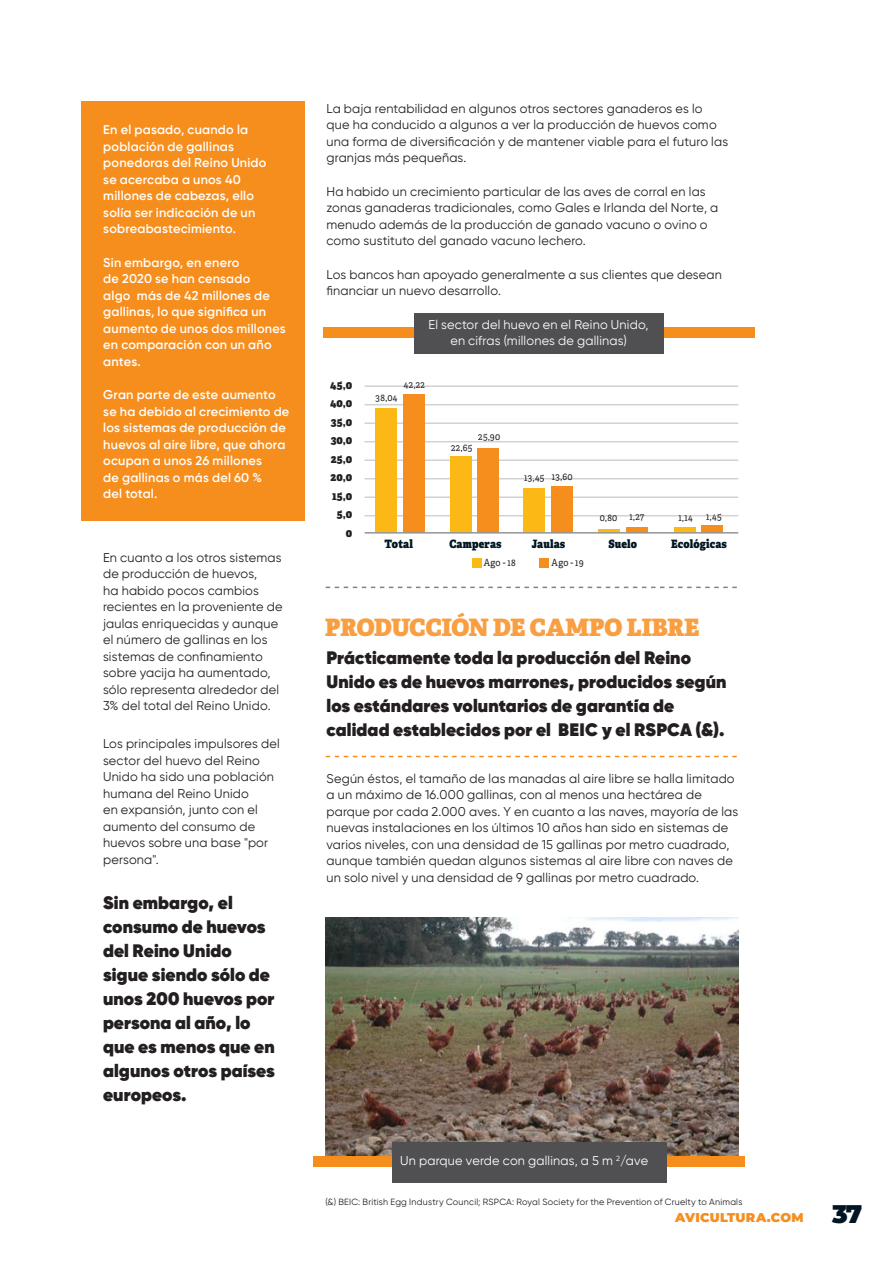
<style>
.page{position:relative;width:893px;height:1263px;background:#fff}
.page>*{position:absolute;margin:0;border:0;box-sizing:border-box;transform-origin:0 0}
.t1{font:800 24px "Adelle";letter-spacing:-.01em;color:#f99f42}
.t2{font:800 18px/24px "Gilroy";letter-spacing:.005em;color:#231f20}
.t3{font:12.75px/16.5px "Gilroy";letter-spacing:.015em;color:#231f20}
.t4{font:600 12.75px/16.5px "Gilroy";letter-spacing:.015em;color:#fff}
.t5{font:12.75px/16.5px "Gilroy";letter-spacing:.015em;color:#fff;text-align:center}
.t6{font:900 12.75px "Montserrat";letter-spacing:.02em;color:#f68e1e}
.t7{font:800 11.55px "Adelle";letter-spacing:.01em;color:#011622;scale:.91 1}
.t8{font:800 11.55px/18.5px "Adelle";letter-spacing:.015em;color:#231f20;text-align:right;scale:.91 1}
.t9{font:9.9px "Adelle";letter-spacing:.035em;color:#231f20;scale:.91 1}
.t10{font:9px "Gilroy";letter-spacing:.025em;color:#231f20}
.s1{font-size:25.5px;color:#011622}
</style>
<div class="page">
<div style="left:81px;top:101px;width:224px;height:419px;background:#f68e1e"></div>
<svg style="left:326px;top:756px;width:411px;height:1px"></svg>
<svg style="left:326px;top:587px;width:411px;height:1px"></svg>
<img style="left:326px;top:917px;width:412px;height:239px">
<div style="left:314px;top:1156px;width:431px;height:10px;background:#f68e1e"></div>
<div style="left:323px;top:327px;width:432px;height:11px;background:#f68e1e"></div>
<div style="left:392px;top:1142px;width:274px;height:41px;background:#505052"></div>
<div style="left:414px;top:314px;width:249px;height:40px;background:#505052"></div>
<hr style="left:365px;top:515px;width:373px;height:1px;background:#d1d2d4">
<hr style="left:365px;top:478px;width:373px;height:1px;background:#d1d2d4">
<hr style="left:365px;top:441px;width:373px;height:1px;background:#d1d2d4">
<hr style="left:365px;top:404px;width:373px;height:1px;background:#d1d2d4">
<hr style="left:365px;top:496px;width:373px;height:2px;background:#d1d2d4">
<hr style="left:365px;top:459px;width:373px;height:2px;background:#d1d2d4">
<hr style="left:365px;top:422px;width:373px;height:2px;background:#d1d2d4">
<hr style="left:365px;top:385px;width:373px;height:2px;background:#d1d2d4">
<div style="left:375px;top:409px;width:22px;height:124px;background:#fcb814"></div>
<div style="left:450px;top:457px;width:22px;height:76px;background:#fcb814"></div>
<div style="left:523px;top:488px;width:22px;height:45px;background:#fcb814"></div>
<hr style="left:598px;top:529px;width:22px;height:4px;background:#fcb814">
<div style="left:674px;top:527px;width:21px;height:6px;background:#fcb814"></div>
<div style="left:403px;top:395px;width:21px;height:138px;background:#f68e1e"></div>
<div style="left:478px;top:448px;width:21px;height:85px;background:#f68e1e"></div>
<div style="left:551px;top:486px;width:22px;height:47px;background:#f68e1e"></div>
<div style="left:626px;top:527px;width:21px;height:6px;background:#f68e1e"></div>
<div style="left:701px;top:526px;width:22px;height:7px;background:#f68e1e"></div>
<hr style="left:365px;top:532px;width:373px;height:2px;background:#939598">
<div style="left:472px;top:558px;width:9px;height:9px;background:#fcb814"></div>
<div style="left:540px;top:558px;width:9px;height:9px;background:#f68e1e"></div>
<p class="t4" style="left:103px;top:121px;width:165px">En el pasado, cuando la población de gallinas ponedoras del Reino Unido se acercaba a unos 40 millones de cabezas, ello solía ser indicación de un sobreabastecimiento.</p>
<p class="t4" style="left:103px;top:254px;width:184px">Sin embargo, en enero<br>de 2020 se han censado<br>algo más de 42 millones de gallinas, lo que significa un aumento de unos dos millones en comparación con un año antes.</p>
<p class="t4" style="left:103px;top:386px;width:188px">Gran parte de este aumento se ha debido al crecimiento de los sistemas de producción de huevos al aire libre, que ahora ocupan a unos 26 millones<br>de gallinas o más del 60 %<br>del total.</p>
<p class="t3" style="left:103px;top:549px;width:181px">En cuanto a los otros sistemas de producción de huevos,<br>ha habido pocos cambios recientes en la proveniente de jaulas enriquecidas y aunque el número de gallinas en los sistemas de confinamiento sobre yacija ha aumentado, sólo representa alrededor del<br>3% del total del Reino Unido.</p>
<p class="t3" style="left:103px;top:735px;width:178px">Los principales impulsores del sector del huevo del Reino<br>Unido ha sido una población humana del Reino Unido<br>en expansión, junto con el aumento del consumo de huevos sobre una base "por persona".</p>
<h2 class="t2" style="left:103px;top:890px;width:173px">Sin embargo, el consumo de huevos del Reino Unido sigue siendo sólo de unos 200 huevos por persona al año, lo que es menos que en algunos otros países europeos.</h2>
<p class="t3" style="left:326px;top:100px;width:403px">La baja rentabilidad en algunos otros sectores ganaderos es lo que ha conducido a algunos a ver la producción de huevos como una forma de diversificación y de mantener viable para el futuro las granjas más pequeñas.</p>
<p class="t3" style="left:326px;top:183px;width:393px">Ha habido un crecimiento particular de las aves de corral en las zonas ganaderas tradicionales, como Gales e Irlanda del Norte, a menudo además de la producción de ganado vacuno o ovino o como sustituto del ganado vacuno lechero.</p>
<p class="t3" style="left:326px;top:266px;width:397px">Los bancos han apoyado generalmente a sus clientes que desean financiar un nuevo desarrollo.</p>
<p class="t8" style="left:330px;top:375px;width:26px">45,0<br>40,0<br>35,0<br>30,0<br>25,0<br>20,0<br>15,0<br>5,0<br>0</p>
<p class="t5" style="left:428px;top:316px;width:222px">El sector del huevo en el Reino Unido, en cifras (millones de gallinas)</p>
<p class="t9" style="left:404px;top:378px;width:25px">42,22</p>
<p class="t9" style="left:376px;top:392px;width:25px">38,04</p>
<p class="t9" style="left:478px;top:431px;width:26px">25,90</p>
<p class="t9" style="left:451px;top:441px;width:25px">22,65</p>
<p class="t9" style="left:524px;top:471px;width:55px">13,45 13,60</p>
<p class="t9" style="left:600px;top:511px;width:50px">0,80 1,27</p>
<p class="t9" style="left:679px;top:511px;width:17px">1,14</p>
<p class="t9" style="left:706px;top:511px;width:18px">1,45</p>
<p class="t7" style="left:384px;top:536px;width:33px">Total</p>
<p class="t7" style="left:449px;top:536px;width:59px">Camperas</p>
<p class="t7" style="left:532px;top:536px;width:38px">Jaulas</p>
<p class="t7" style="left:608px;top:536px;width:33px">Suelo</p>
<p class="t7" style="left:671px;top:536px;width:63px">Ecológicas</p>
<p class="t9" style="left:484px;top:556px;width:36px">Ago - 18</p>
<p class="t9" style="left:552px;top:556px;width:37px">Ago - 19</p>
<h1 class="t1" style="left:325px;top:611px;width:376px">PRODUCCIÓN DE CAMPO LIBRE</h1>
<h2 class="t2" style="left:326px;top:646px;width:401px">Prácticamente toda la producción del Reino Unido es de huevos marrones, producidos según los estándares voluntarios de garantía de calidad establecidos por el BEIC y el RSPCA (&amp;).</h2>
<p class="t3" style="left:326px;top:770px;width:413px">Según éstos, el tamaño de las manadas al aire libre se halla limitado a un máximo de 16.000 gallinas, con al menos una hectárea de parque por cada 2.000 aves. Y en cuanto a las naves, mayoría de las nuevas instalaciones en los últimos 10 años han sido en sistemas de varios niveles, con una densidad de 15 gallinas por metro cuadrado, aunque también quedan algunos sistemas al aire libre con naves de un solo nivel y una densidad de 9 gallinas por metro cuadrado.</p>
<p class="t5" style="left:400px;top:1152px;width:249px">Un parque verde con gallinas, a 5 m <sup>2</sup>/ave</p>
<p class="t10" style="left:325px;top:1196px;width:419px">(&amp;) BEIC: British Egg Industry Council; RSPCA: Royal Society for the Prevention of Cruelty to Animals</p>
<p class="t6" style="left:675px;top:1208px;width:189px">AVICULTURA.COM <span class="s1">37</span></p>
</div>
